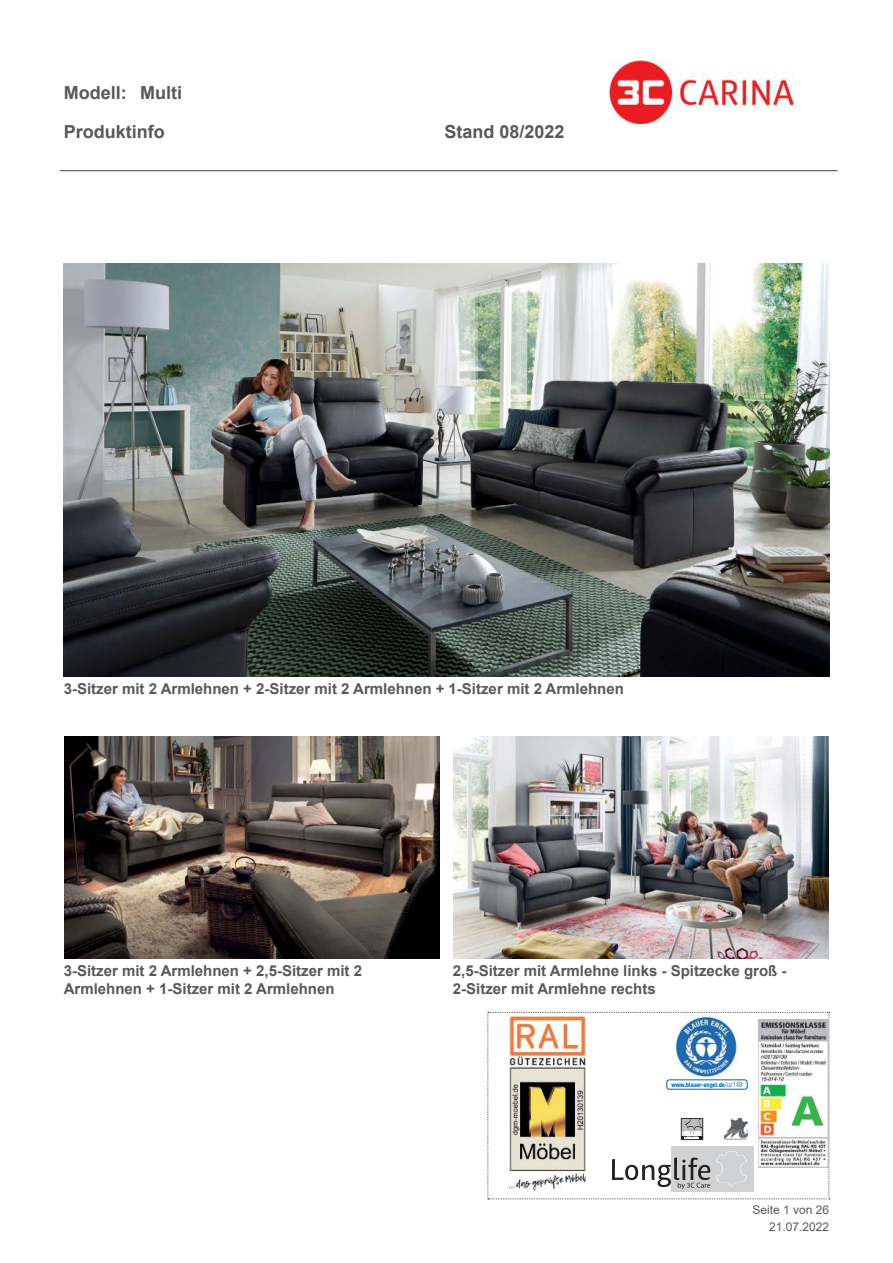
<style>
.page{position:relative;width:893px;height:1263px;background:#fff}
.page>*{position:absolute;margin:0;border:0;box-sizing:border-box;transform-origin:0 0}
.t1{font:700 18px "Arial";color:#57585a}
.t2{font:700 15px/18px "Arial";color:#57585a}
.t3{font:12px/17px "Arial";color:#57585a;text-align:right}
.t4{font:700 condensed 6.3px "Helvetica Neue";color:#0066b2}
.s1{font-weight:300;font-size:7.05px}
</style>
<div class="page">
<hr style="left:60px;top:170px;width:777px;height:1px;background:#57585a">
<svg style="left:488px;top:1012px;width:342px;height:187px"></svg>
<div style="left:681px;top:1118px;width:22px;height:22px;border:1px solid #323032"></div>
<img style="left:759px;top:1019px;width:69px;height:148px">
<img style="left:64px;top:264px;width:765px;height:412px">
<img style="left:64px;top:737px;width:376px;height:222px">
<img style="left:453px;top:737px;width:376px;height:222px">
<img style="left:610px;top:60px;width:183px;height:63px">
<p class="t1" style="left:64px;top:86px;width:64px">Modell:</p>
<p class="t1" style="left:140px;top:86px;width:43px">Multi</p>
<p class="t1" style="left:64px;top:125px;width:102px">Produktinfo</p>
<p class="t1" style="left:444px;top:125px;width:122px">Stand 08/2022</p>
<p class="t2" style="left:64px;top:681px;width:562px">3-Sitzer mit 2 Armlehnen + 2-Sitzer mit 2 Armlehnen + 1-Sitzer mit 2 Armlehnen</p>
<p class="t2" style="left:64px;top:963px;width:300px">3-Sitzer mit 2 Armlehnen + 2,5-Sitzer mit 2<br>Armlehnen + 1-Sitzer mit 2 Armlehnen</p>
<p class="t2" style="left:453px;top:963px;width:335px">2,5-Sitzer mit Armlehne links - Spitzecke groß -<br>2-Sitzer mit Armlehne rechts</p>
<p class="t4" style="left:671px;top:1082px;width:73px">www.blauer-engel.de<span class="s1">/uz148</span></p>
<p class="t3" style="left:752px;top:1203px;width:78px">Seite 1 von 26<br>21.07.2022</p>
</div>
